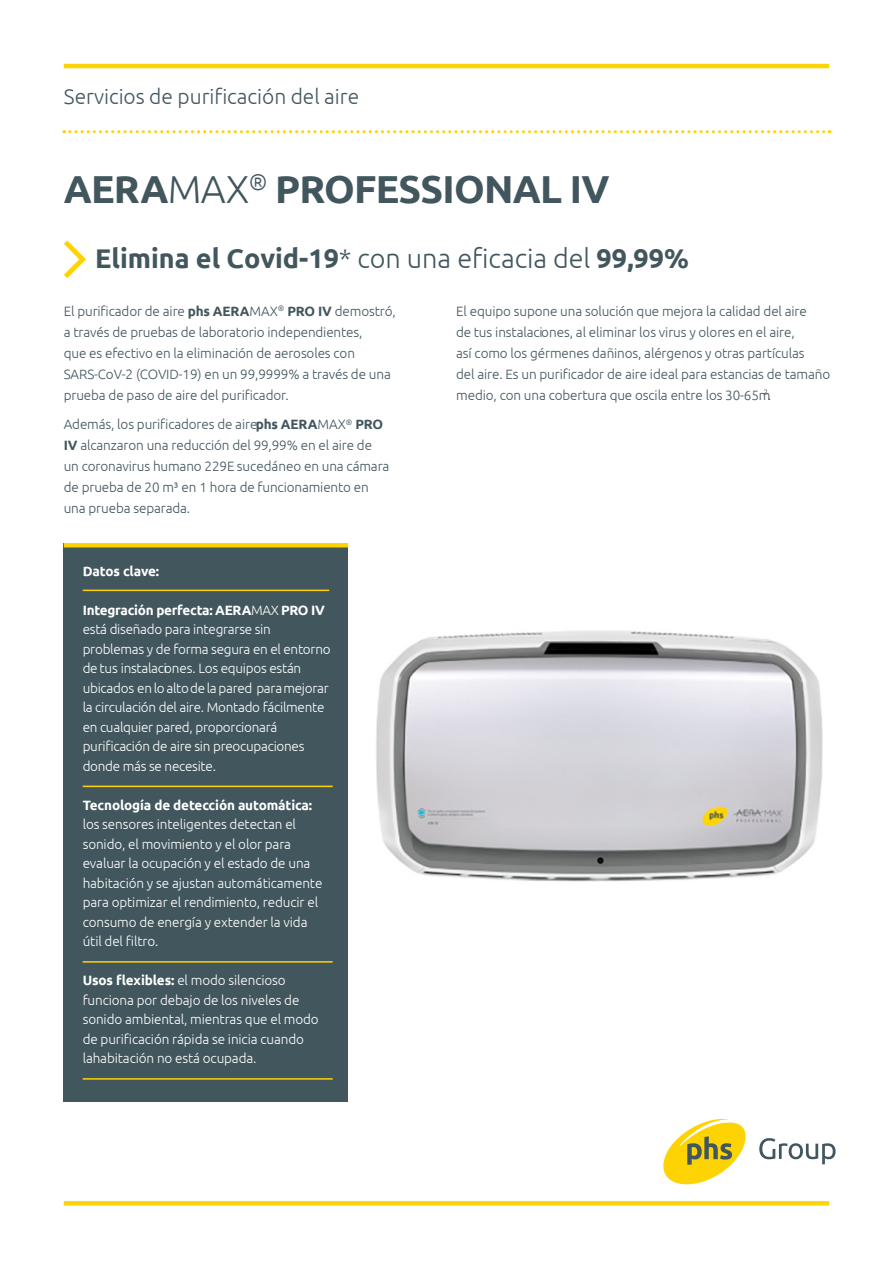
<style>
.page{position:relative;width:893px;height:1263px;background:#fff}
.page>*{position:absolute;margin:0;border:0;box-sizing:border-box;transform-origin:0 0}
.t1{font:700 39px "Ubuntu";letter-spacing:-.02em;color:#42565e}
.t2{font:700 27px "Ubuntu";color:#42565e}
.t3{font:300 21px "Ubuntu";color:#42565e}
.Feature_Copy_on_grey{font:300 13.5px/19.5px "Ubuntu";letter-spacing:-.01em;color:#fff}
.t4{font:300 13.5px/21px "Ubuntu";letter-spacing:-.01em;color:#42565e}
.Feature_Copy_On_Grey{font:700 13.5px "Ubuntu";letter-spacing:-.01em;color:#fff}
.s1{font-weight:300}
.s2{font-weight:700}
</style>
<div class="page">
<hr style="left:64px;top:64px;width:765px;height:4px;background:#fed304">
<svg style="left:64px;top:130px;width:766px;height:3px"></svg>
<svg style="left:64px;top:240px;width:22px;height:38px"></svg>
<svg style="left:64px;top:1201px;width:765px;height:4px;fill:#fed304"></svg>
<svg style="left:663px;top:1119px;width:83px;height:65px"></svg>
<svg style="left:759px;top:1138px;width:77px;height:26px"></svg>
<img style="left:376px;top:630px;width:447px;height:252px">
<div style="left:64px;top:543px;width:284px;height:558px;background:#42565e"></div>
<hr style="left:83px;top:786px;width:250px;height:1px;background:#fed304">
<hr style="left:83px;top:961px;width:250px;height:2px;background:#fed304">
<hr style="left:83px;top:1078px;width:250px;height:2px;background:#fed304">
<hr style="left:64px;top:543px;width:284px;height:4px;background:#fed304">
<hr style="left:83px;top:590px;width:246px;height:1px;background:#fed304">
<h3 class="t3" style="left:64px;top:85px;width:297px">Servicios de purificación del aire</h3>
<p class="t1" style="left:64px;top:166px;width:547px">AERA<span class="s1">MAX</span><sup>®</sup> PROFESSIONAL IV</p>
<h2 class="t2" style="left:95px;top:243px;width:595px">Elimina el Covid-19<span class="s1">* con una eficacia del</span> 99,99%</h2>
<p class="t4" style="left:64px;top:300px;width:333px">El purificador de aire <span class="s2">phs AERA</span>MAX<sup>®</sup> <span class="s2">PRO IV</span> demostró, a través de pruebas de laboratorio independientes,<br>que es efectivo en la eliminación de aerosoles con SARS‑CoV‑2 (COVID‑19) en un 99,9999% a través de una prueba de paso de aire del purificador.</p>
<p class="t4" style="left:64px;top:414px;width:327px">Además, los purificadores de aire <span class="s2">phs AERA</span>MAX<sup>®</sup> <span class="s2">PRO IV</span> alcanzaron una reducción del 99,99% en el aire de un coronavirus humano 229E sucedáneo en una cámara de prueba de 20 m³ en 1 hora de funcionamiento en una prueba separada.</p>
<p class="t4" style="left:456px;top:300px;width:376px">El equipo supone una solución que mejora la calidad del aire<br>de tus instalaciones, al eliminar los virus y olores en el aire,<br>así como los gérmenes dañinos, alérgenos y otras partículas<br>del aire. Es un purificador de aire ideal para estancias de tamaño medio, con una cobertura que oscila entre los 30‑65m<sup>2</sup>.</p>
<p class="Feature_Copy_On_Grey" style="left:83px;top:563px;width:78px">Datos clave:</p>
<p class="Feature_Copy_on_grey" style="left:83px;top:600px;width:249px"><span class="s2">Integración perfecta: AERA</span>MAX <span class="s2">PRO IV </span>está diseñado para integrarse sin problemas y de forma segura en el entorno de tus instalaciones. Los equipos están ubicados en lo alto de la pared para mejorar la circulación del aire. Montado fácilmente en cualquier pared, proporcionará purificación de aire sin preocupaciones donde más se necesite.</p>
<p class="Feature_Copy_on_grey" style="left:83px;top:795px;width:241px"><span class="s2">Tecnología de detección automática: </span>los sensores inteligentes detectan el sonido, el movimiento y el olor para evaluar la ocupación y el estado de una habitación y se ajustan automáticamente para optimizar el rendimiento, reducir el consumo de energía y extender la vida útil del filtro.</p>
<p class="Feature_Copy_on_grey" style="left:83px;top:970px;width:238px"><span class="s2">Usos flexibles:</span> el modo silencioso funciona por debajo de los niveles de sonido ambiental, mientras que el modo de purificación rápida se inicia cuando lahabitación no está ocupada.</p>
</div>
